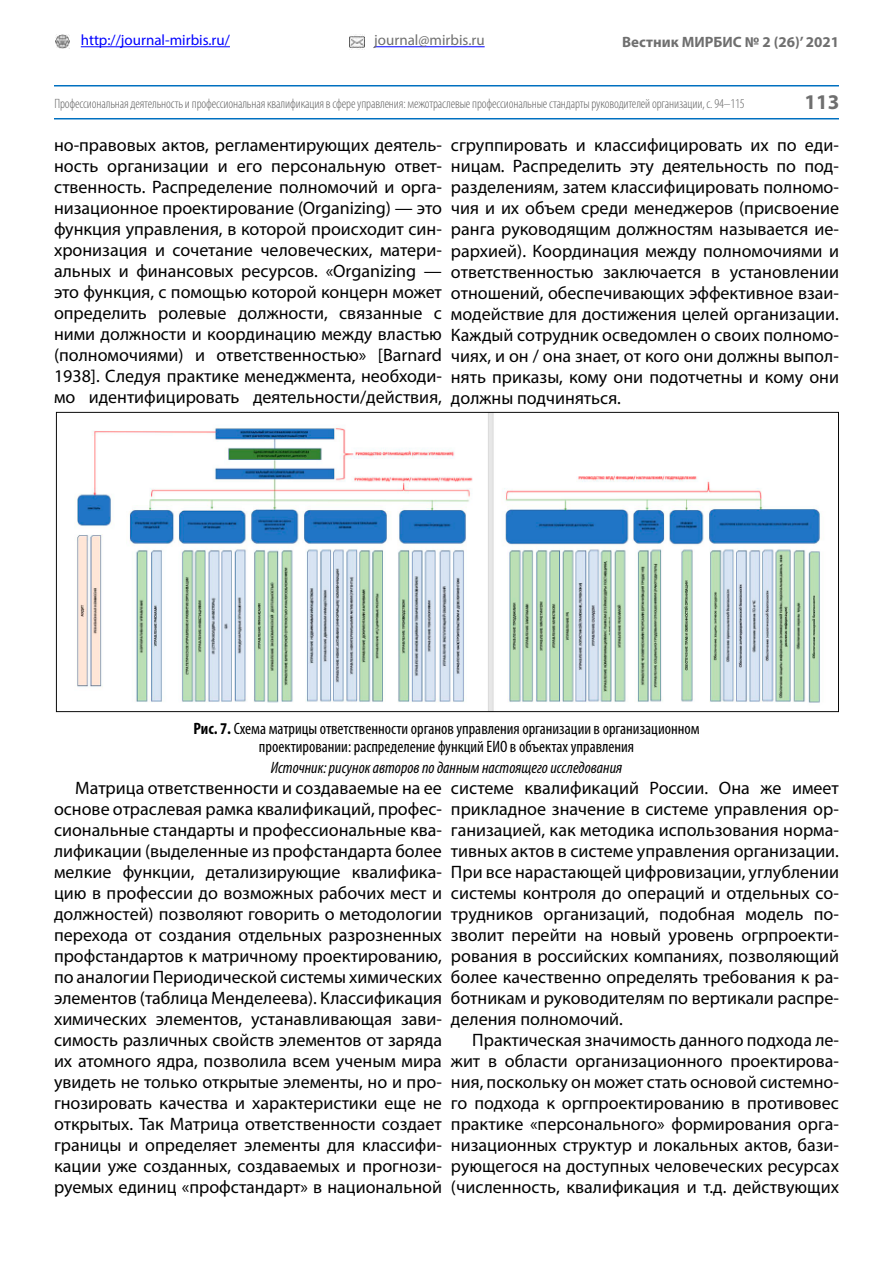
<style>
.page{position:relative;width:893px;height:1263px;background:#fff}
.page>*{position:absolute;margin:0;border:0;box-sizing:border-box;transform-origin:0 0}
.t1{font:700 21px "Myriad Pro";color:#6f6f6f}
.t2{font:18px/21px "Myriad Pro";color:#000;text-align:justify}
.t3{font:condensed 16.5px/18.1px "Myriad Pro";color:#000;text-align:center}
.t4{font:italic condensed 16.5px "Myriad Pro";color:#000}
.t5{font:15px "Myriad Pro";color:#00f}
.t6{font:700 15px "Myriad Pro";color:#6f6f6f}
.t7{font:15px "Myriad Pro";color:#6f6f6f}
.t8{font:300 condensed 13.5px "Myriad Pro";letter-spacing:-.01em;color:#636363}
.s1{font-weight:700}
</style>
<div class="page">
<hr style="left:54px;top:118px;width:785px;height:1px;background:#0070c0">
<img style="left:55px;top:34px;width:15px;height:15px">
<img style="left:349px;top:34px;width:16px;height:15px">
<hr style="left:81px;top:46px;width:149px;height:1px;background:#00f">
<hr style="left:374px;top:46px;width:111px;height:1px;background:#00f">
<hr style="left:54px;top:85px;width:785px;height:1px;background:#0070c0">
<img style="left:55px;top:411px;width:784px;height:302px">
<p class="t5" style="left:81px;top:31px;width:151px">http://journal-mirbis.ru/</p>
<p class="t7" style="left:374px;top:31px;width:112px">journal@mirbis.ru</p>
<p class="t6" style="left:622px;top:32px;width:218px">Вестник МИРБИС № 2 (26)’ 2021</p>
<p class="t8" style="left:55px;top:95px;width:692px">Профессиональная деятельность и профессиональная квалификация в сфере управления: межотраслевые профессиональные стандарты руководителей организации, с. 94–115</p>
<p class="t1" style="left:804px;top:88px;width:36px">113</p>
<p class="t2" style="left:54px;top:135px;width:389px">но-правовых актов, регламентирующих деятель&shy;ность организации и его персональную ответ&shy;ственность. Распределение полномочий и орга&shy;низационное проектирование (Organizing) — это функция управления, в которой происходит син&shy;хронизация и сочетание человеческих, матери&shy;альных и финансовых ресурсов. «Organizing — это функция, с помощью которой концерн может определить ролевые должности, связанные с ними должности и координацию между властью (полномочиями) и ответственностью» [Barnard 1938]. Следуя практике менеджмента, необходи&shy;мо идентифицировать деятельности/действия,</p>
<p class="t2" style="left:451px;top:135px;width:389px">сгруппировать и классифицировать их по еди&shy;ницам. Распределить эту деятельность по под&shy;разделениям, затем классифицировать полномо&shy;чия и их объем среди менеджеров (присвоение ранга руководящим должностям называется ие&shy;рархией). Координация между полномочиями и ответственностью заключается в установлении отношений, обеспечивающих эффективное взаи&shy;модействие для достижения целей организации.<br>Каждый сотрудник осведомлен о своих полномо&shy;чиях, и он / она знает, от кого они должны выпол&shy;нять приказы, кому они подотчетны и кому они должны подчиняться.</p>
<p class="t3" style="left:193px;top:719px;width:508px"><span class="s1">Рис. 7.</span> Схема матрицы ответственности органов управления организации в организационном проектировании: распределение функций ЕИО в объектах управления</p>
<p class="t4" style="left:271px;top:757px;width:353px">Источник: рисунок авторов по данным настоящего исследования</p>
<p class="t2" style="left:54px;top:777px;width:390px;text-indent:21px">Матрица ответственности и создаваемые на ее основе отраслевая рамка квалификаций, профес&shy;сиональные стандарты и профессиональные ква&shy;лификации (выделенные из профстандарта более мелкие функции, детализирующие квалифика&shy;цию в профессии до возможных рабочих мест и должностей) позволяют говорить о методологии перехода от создания отдельных разрозненных профстандартов к матричному проектированию, по аналогии Периодической системы химических элементов (таблица Менделеева). Классификация химических элементов, устанавливающая зави&shy;симость различных свойств элементов от заряда их атомного ядра, позволила всем ученым мира увидеть не только открытые элементы, но и про&shy;гнозировать качества и характеристики еще не открытых. Так Матрица ответственности создает границы и определяет элементы для классифи&shy;кации уже созданных, создаваемых и прогнози&shy;руемых единиц «профстандарт» в национальной</p>
<p class="t2" style="left:451px;top:777px;width:389px">системе квалификаций России. Она же имеет прикладное значение в системе управления ор&shy;ганизацией, как методика использования норма&shy;тивных актов в системе управления организации.<br>При все нарастающей цифровизации, углублении системы контроля до операций и отдельных со&shy;трудников организаций, подобная модель по&shy;зволит перейти на новый уровень огрпроекти&shy;рования в российских компаниях, позволяющий более качественно определять требования к ра&shy;ботникам и руководителям по вертикали распре&shy;деления полномочий.</p>
<p class="t2" style="left:451px;top:1029px;width:389px;text-indent:21px">Практическая значимость данного подхода ле&shy;жит в области организационного проектирова&shy;ния, поскольку он может стать основой системно&shy;го подхода к оргпроектированию в противовес практике «персонального» формирования орга&shy;низационных структур и локальных актов, бази&shy;рующегося на доступных человеческих ресурсах (численность, квалификация и т.д. действующих</p>
</div>
